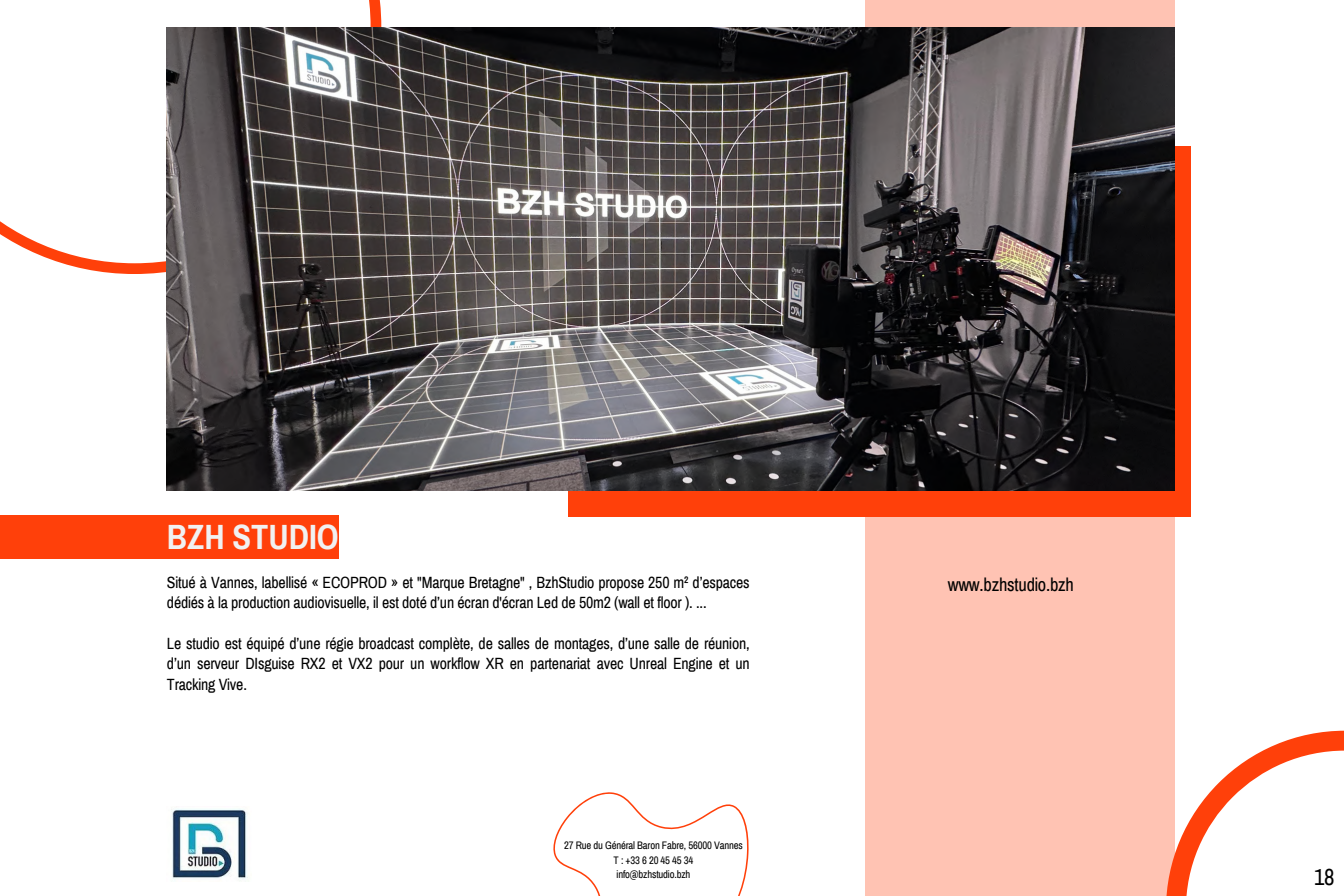
<style>
.page{position:relative;width:1344px;height:896px;background:#fff}
.page>*{position:absolute;margin:0;border:0;box-sizing:border-box;transform-origin:0 0}
.t1{font:700 34.3px "Archivo Narrow";color:#f1f1f1}
.t2{font:22.75px "Archivo Narrow";color:#000}
.t3{font:18.38px "Archivo Narrow";letter-spacing:-.01em;color:#000}
.t4{font:15.84px/20.3px "Archivo Narrow";letter-spacing:-.01em;color:#000}
.t5{font:10.67px/14.4px "Archivo Narrow";letter-spacing:-.015em;color:#000;text-align:center}
</style>
<div class="page">
<div style="left:568px;top:146px;width:623px;height:371px;background:#ff400a"></div>
<div style="left:865px;top:0;width:309px;height:896px;background:#ffc3b3"></div>
<svg style="left:1166px;top:731px;width:178px;height:165px"></svg>
<svg style="left:0;top:0;width:381px;height:274px"></svg>
<img style="left:167px;top:27px;width:1007px;height:463px">
<div style="left:0;top:515px;width:339px;height:44px;background:#ff400a"></div>
<svg style="left:553px;top:792px;width:196px;height:104px"></svg>
<img style="left:171px;top:809px;width:77px;height:71px">
<h1 class="t1" style="left:167px;top:519px;width:173px">BZH STUDIO</h1>
<p class="t4" style="left:167px;top:572px;width:584px">Situé à Vannes, labellisé « ECOPROD » et "Marque Bretagne" , BzhStudio propose 250 m² d’espaces dédiés à la production audiovisuelle, il est doté d’un écran d'écran Led de 50m2 (wall et floor ). ...</p>
<p class="t4" style="left:167px;top:633px;width:584px;text-align:justify">Le studio est équipé d’une régie broadcast complète, de salles de montages, d’une salle de réunion, d’un serveur DIsguise RX2 et VX2 pour un workflow XR en partenariat avec Unreal Engine et un Tracking Vive.</p>
<p class="t5" style="left:564px;top:838px;width:180px">27 Rue du Général Baron Fabre, 56000 Vannes<br>T:+33620454534<br>info@bzhstudio.bzh</p>
<p class="t3" style="left:948px;top:575px;width:128px">www.bzhstudio.bzh</p>
<h2 class="t2" style="left:1314px;top:865px;width:22px">18</h2>
</div>
